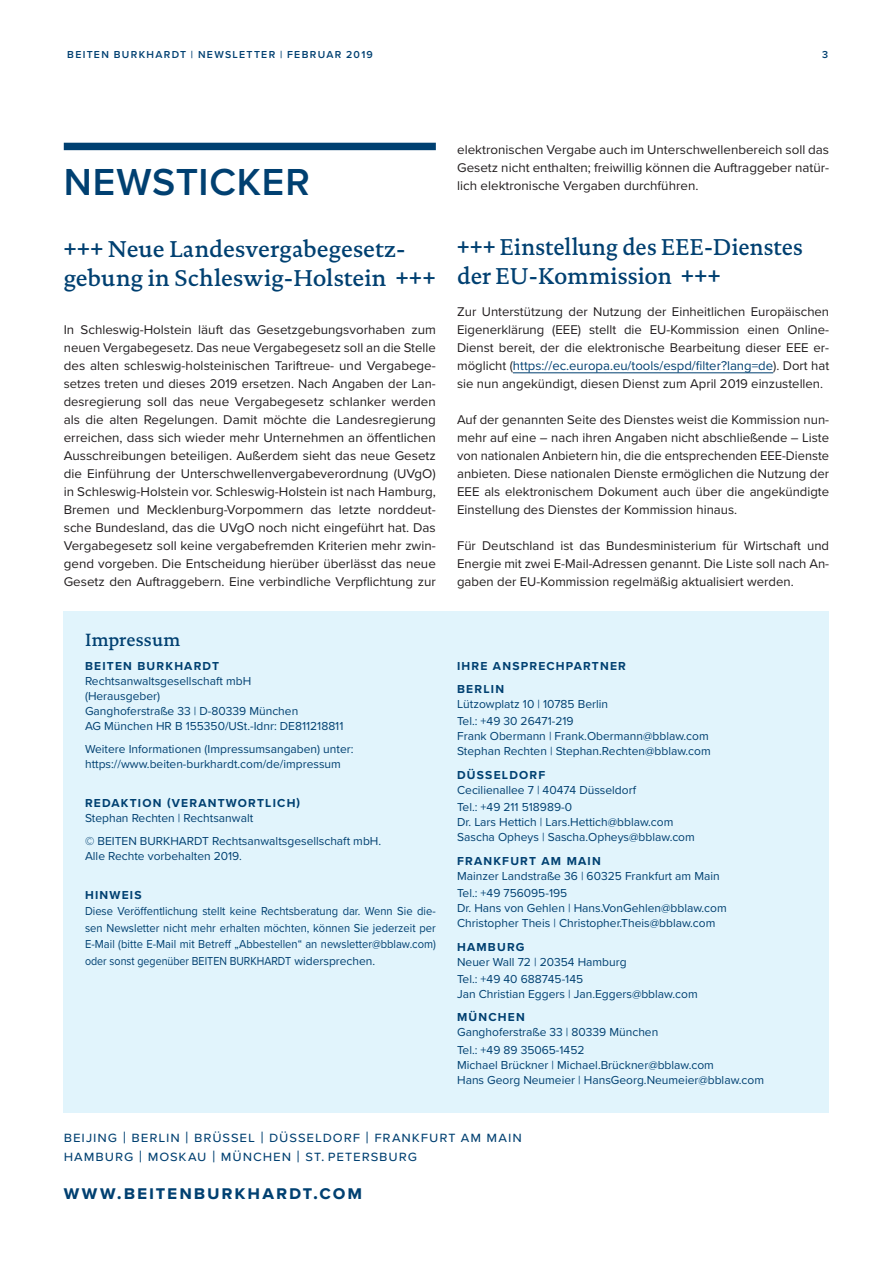
<style>
.page{position:relative;width:893px;height:1263px;background:#fff}
.page>*{position:absolute;margin:0;border:0;box-sizing:border-box;transform-origin:0 0}
.H2_Proxima_Nova_26pt{font:600 39px "Proxima Nova";letter-spacing:.02em;color:#004071}
.Intro-Text_DTL_Docum{font:500 23.25px/28.5px "DTL Documenta TOT";letter-spacing:.005em;color:#004071}
.Frimenname_Webseite{font:700 19.5px "Proxima Nova";letter-spacing:.095em;color:#004071}
.Impressum_H1{font:500 18px "DTL Documenta TOT";letter-spacing:.01em;color:#004071}
.Adresse_Standorte{font:15px/18.8px "Proxima Nova";letter-spacing:.06em;color:#004071}
.Fließtext_Proxima_No{font:13.2px/18px "Proxima Nova";color:#231f20;text-align:justify}
.Intro-Text_DTL_Docum-2{font:13.2px/18px "Proxima Nova";color:#231f20;text-align:justify}
.Impressum{font:12px/15px "Proxima Nova";color:#004071}
.Hinweis_Impressum{font:12px/16.5px "Proxima Nova";color:#004071;text-align:justify;scale:.93 1}
.Impressum-2{font:700 12px "Proxima Nova";letter-spacing:.1em;color:#004071}
.Hinweis_Impressum-2{font:700 12px "Proxima Nova";letter-spacing:.1em;color:#004071}
.t1{font:600 10.5px "Proxima Nova";letter-spacing:.125em;color:#004071}
.s1{font-weight:700}
.s2{color:#004071}
.s3{font-size:16.5px}
</style>
<div class="page">
<div style="left:64px;top:143px;width:372px;height:7px;background:#004071"></div>
<hr style="left:513px;top:372px;width:260px;height:1px;background:#004071">
<div style="left:64px;top:611px;width:765px;height:501px;background:#e1f4fc"></div>
<p class="t1" style="left:67px;top:47px;width:307px">BEITEN BURKHARDT | NEWSLETTER | FEBRUAR 2019</p>
<p class="t1" style="left:822px;top:47px;width:8px">3</p>
<p class="H2_Proxima_Nova_26pt" style="left:64px;top:153px;width:248px">NEWSTICKER</p>
<p class="Intro-Text_DTL_Docum" style="left:64px;top:235px;width:343px">+++ Neue Landesvergabegesetz-</p>
<p class="Intro-Text_DTL_Docum" style="left:64px;top:263px;width:373px">gebung in Schleswig-Holstein +++</p>
<p class="Fließtext_Proxima_No" style="left:64px;top:320px;width:374px">In Schleswig-Holstein läuft das Gesetzgebungsvorhaben zum neuen Vergabegesetz. Das neue Vergabegesetz soll an die Stelle des alten schleswig-holsteinischen Tariftreue- und Vergabege&shy;setzes treten und dieses 2019 ersetzen. Nach Angaben der Lan&shy;desregierung soll das neue Vergabegesetz schlanker werden als die alten Regelungen. Damit möchte die Landesregierung erreichen, dass sich wieder mehr Unternehmen an öffentlichen Ausschreibungen beteiligen. Außerdem sieht das neue Gesetz die Einführung der Unterschwellenvergabeverordnung (UVgO) in Schleswig-Holstein vor. Schleswig-Holstein ist nach Hamburg, Bremen und Mecklenburg-Vorpommern das letzte norddeut&shy;sche Bundesland, das die UVgO noch nicht eingeführt hat. Das Vergabegesetz soll keine vergabefremden Kriterien mehr zwin&shy;gend vorgeben. Die Entscheidung hierüber überlässt das neue Gesetz den Auftraggebern. Eine verbindliche Verpflichtung zur</p>
<p class="Impressum_H1" style="left:85px;top:629px;width:97px">Impressum</p>
<p class="Impressum" style="left:85px;top:658px;width:260px"><span class="s1">BEITEN BURKHARDT<br></span>Rechtsanwaltsgesellschaft mbH<br>(Herausgeber)<br>Ganghoferstraße 33 | D-80339 München<br>AG München HR B 155350/USt.-Idnr: DE811218811</p>
<p class="Impressum" style="left:85px;top:741px;width:270px">Weitere Informationen (Impressumsangaben) unter: https://www.beiten-burkhardt.com/de/impressum</p>
<p class="Impressum" style="left:85px;top:795px;width:217px"><span class="s1">REDAKTION (VERANTWORTLICH)<br></span>Stephan Rechten | Rechtsanwalt</p>
<p class="Impressum" style="left:85px;top:833px;width:298px">© BEITEN BURKHARDT Rechtsanwaltsgesellschaft mbH.<br>Alle Rechte vorbehalten 2019.</p>
<p class="Hinweis_Impressum-2" style="left:85px;top:886px;width:58px">HINWEIS</p>
<p class="Hinweis_Impressum" style="left:85px;top:902px;width:379px">Diese Veröffentlichung stellt keine Rechtsberatung dar. Wenn Sie die&shy;sen Newsletter nicht mehr erhalten möchten, können Sie jederzeit per E-Mail (bitte E-Mail mit Betreff „Abbestellen“ an newsletter@bblaw.com) oder sonst gegenüber BEITEN BURKHARDT widersprechen.</p>
<p class="Fließtext_Proxima_No" style="left:457px;top:140px;width:374px">elektronischen Vergabe auch im Unterschwellenbereich soll das Gesetz nicht enthalten; freiwillig können die Auftraggeber natür&shy;lich elektronische Vergaben durchführen.</p>
<p class="Intro-Text_DTL_Docum" style="left:457px;top:233px;width:347px">+++ Einstellung des EEE-Dienstes der EU-Kommission +++</p>
<p class="Intro-Text_DTL_Docum-2" style="left:457px;top:302px;width:374px">Zur Unterstützung der Nutzung der Einheitlichen Europäischen<br>Eigenerklärung (EEE) stellt die EU-Kommission einen Online-</p>
<p class="Intro-Text_DTL_Docum-2" style="left:457px;top:338px;width:374px">Dienst bereit, der die elektronische Bearbeitung dieser EEE er&shy;möglicht (<span class="s2">https://ec.europa.eu/tools/espd/filter?lang=de</span>). Dort hat sie nun angekündigt, diesen Dienst zum April 2019 einzustellen.</p>
<p class="Intro-Text_DTL_Docum-2" style="left:457px;top:410px;width:374px">Auf der genannten Seite des Dienstes weist die Kommission nun&shy;mehr auf eine – nach ihren Angaben nicht abschließende – Liste von nationalen Anbietern hin, die die entsprechenden EEE-Dienste anbieten. Diese nationalen Dienste ermöglichen die Nutzung der EEE als elektronischem Dokument auch über die angekündigte Einstellung des Dienstes der Kommission hinaus.</p>
<p class="Intro-Text_DTL_Docum-2" style="left:457px;top:536px;width:374px">Für Deutschland ist das Bundesministerium für Wirtschaft und Energie mit zwei E-Mail-Adressen genannt. Die Liste soll nach An&shy;gaben der EU-Kommission regelmäßig aktualisiert werden.</p>
<p class="Impressum-2" style="left:457px;top:657px;width:170px">IHRE ANSPRECHPARTNER</p>
<p class="Impressum" style="left:457px;top:681px;width:152px"><span class="s1">BERLIN<br></span>Lützowplatz 10 | 10785 Berlin</p>
<p class="Impressum" style="left:457px;top:713px;width:255px">Tel.: +49 30 26471-219<br>Frank Obermann | Frank.Obermann@bblaw.com<br>Stephan Rechten | Stephan.Rechten@bblaw.com</p>
<p class="Impressum" style="left:457px;top:767px;width:181px"><span class="s1">DÜSSELDORF<br></span>Cecilienallee 7 | 40474 Düsseldorf</p>
<p class="Impressum" style="left:457px;top:799px;width:239px">Tel.: +49 211 518989-0<br>Dr. Lars Hettich | Lars.Hettich@bblaw.com<br>Sascha Opheys | Sascha.Opheys@bblaw.com</p>
<p class="Impressum" style="left:457px;top:853px;width:264px"><span class="s1">FRANKFURT AM MAIN<br></span>Mainzer Landstraße 36 | 60325 Frankfurt am Main</p>
<p class="Impressum" style="left:457px;top:885px;width:271px">Tel.: +49 756095-195<br>Dr. Hans von Gehlen | Hans.VonGehlen@bblaw.com</p>
<p class="Impressum" style="left:457px;top:915px;width:260px">Christopher Theis | Christopher.Theis@bblaw.com</p>
<p class="Impressum" style="left:457px;top:938px;width:171px"><span class="s1">HAMBURG<br></span>Neuer Wall 72 | 20354 Hamburg</p>
<p class="Impressum" style="left:457px;top:971px;width:242px">Tel.: +49 40 688745-145<br>Jan Christian Eggers | Jan.Eggers@bblaw.com</p>
<p class="Impressum" style="left:457px;top:1009px;width:203px"><span class="s1">MÜNCHEN<br></span>Ganghoferstraße 33 | 80339 München</p>
<p class="Impressum" style="left:457px;top:1041px;width:258px">Tel.: +49 89 35065-1452<br>Michael Brückner | Michael.Brückner@bblaw.com</p>
<p class="Impressum" style="left:457px;top:1071px;width:308px">Hans Georg Neumeier | HansGeorg.Neumeier@bblaw.com</p>
<p class="Adresse_Standorte" style="left:64px;top:1127px;width:460px">beijing <span class="s3">|</span> berlin <span class="s3">|</span> brüssel <span class="s3">|</span> düsseldorf <span class="s3">|</span> frankfurt am main hamburg <span class="s3">|</span> moskau <span class="s3">|</span> münchen <span class="s3">|</span> st. petersburg</p>
<p class="Frimenname_Webseite" style="left:64px;top:1178px;width:300px">www.beitenburkhardt.com</p>
</div>
